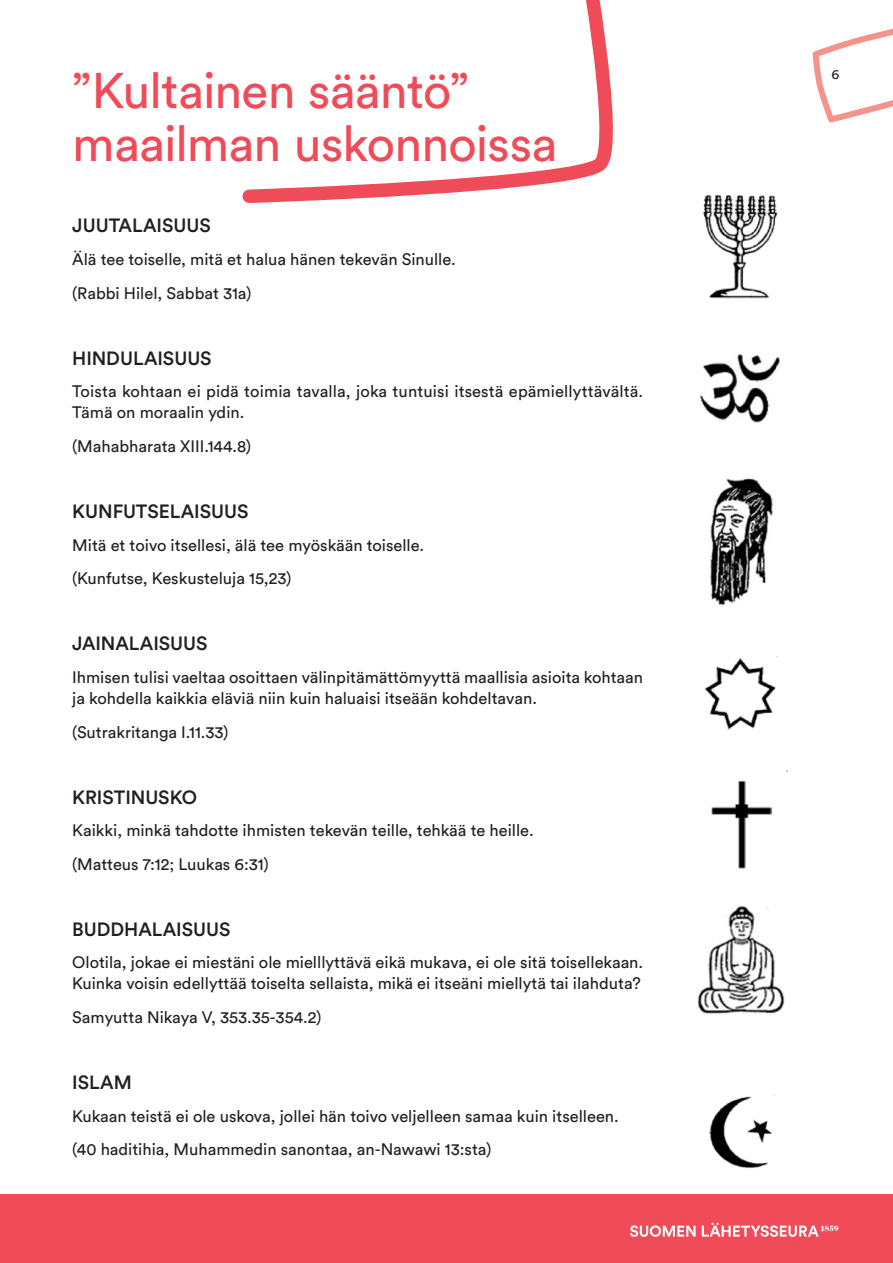
<style>
.page{position:relative;width:893px;height:1263px;background:#fff}
.page>*{position:absolute;margin:0;border:0;box-sizing:border-box;transform-origin:0 0}
.t1{font:49.5px/52.5px "Circular Std";letter-spacing:-.015em;color:#ef4b58}
.t2{font:500 19.05px "Circular Std";letter-spacing:-.005em;color:#231f20}
.t3{font:16.5px/33.8px "Circular Std";color:#231f20}
.t4{font:13.5px "Circular Std";color:#231f20}
</style>
<div class="page">
<div style="left:0;top:1194px;width:893px;height:69px;background:#ef4b58"></div>
<svg style="left:812px;top:28px;width:81px;height:95px"></svg>
<svg style="left:630px;top:1225px;width:66px;height:12px"></svg>
<svg style="left:702px;top:1223px;width:136px;height:14px"></svg>
<img style="left:705px;top:658px;width:71px;height:72px">
<img style="left:703px;top:194px;width:75px;height:105px">
<img style="left:711px;top:771px;width:77px;height:98px">
<img style="left:697px;top:906px;width:88px;height:108px">
<img style="left:709px;top:1095px;width:65px;height:73px">
<img style="left:710px;top:478px;width:63px;height:128px">
<img style="left:700px;top:353px;width:80px;height:70px">
<svg style="left:242px;top:0;width:371px;height:203px"></svg>
<h1 class="t1" style="left:72px;top:64px;width:486px">”Kultainen sääntö” maailman uskonnoissa</h1>
<p class="t2" style="left:72px;top:214px;width:140px">JUUTALAISUUS</p>
<p class="t3" style="left:72px;top:242px;width:385px">Älä tee toiselle, mitä et halua hänen tekevän Sinulle. (Rabbi Hilel, Sabbat 31a)</p>
<p class="t2" style="left:72px;top:346px;width:141px">HINDULAISUUS</p>
<p class="t3" style="left:72px;top:381px;width:572px;line-height:21px">Toista kohtaan ei pidä toimia tavalla, joka tuntuisi itsestä epämiellyttävältä.<br>Tämä on moraalin ydin.</p>
<p class="t3" style="left:72px;top:429px;width:180px">(Mahabharata XIII.144.8)</p>
<p class="t2" style="left:72px;top:499px;width:178px">KUNFUTSELAISUUS</p>
<p class="t3" style="left:72px;top:528px;width:353px">Mitä et toivo itsellesi, älä tee myöskään toiselle. (Kunfutse, Keskusteluja 15,23)</p>
<p class="t2" style="left:72px;top:632px;width:137px">JAINALAISUUS</p>
<p class="t3" style="left:72px;top:666px;width:572px;line-height:21px">Ihmisen tulisi vaeltaa osoittaen välinpitämättömyyttä maallisia asioita kohtaan ja kohdella kaikkia eläviä niin kuin haluaisi itseään kohdeltavan.</p>
<p class="t3" style="left:72px;top:715px;width:158px">(Sutrakritanga I.11.33)</p>
<p class="t2" style="left:72px;top:785px;width:126px">KRISTINUSKO</p>
<p class="t3" style="left:72px;top:813px;width:463px">Kaikki, minkä tahdotte ihmisten tekevän teille, tehkää te heille. (Matteus 7:12; Luukas 6:31)</p>
<p class="t2" style="left:72px;top:917px;width:160px">BUDDHALAISUUS</p>
<p class="t3" style="left:72px;top:952px;width:572px;line-height:21px">Olotila, jokae ei miestäni ole mielllyttävä eikä mukava, ei ole sitä toisellekaan.<br>Kuinka voisin edellyttää toiselta sellaista, mikä ei itseäni miellytä tai ilahduta?</p>
<p class="t3" style="left:72px;top:1000px;width:251px">Samyutta Nikaya V, 353.35-354.2)</p>
<p class="t2" style="left:72px;top:1070px;width:61px">ISLAM</p>
<p class="t3" style="left:72px;top:1099px;width:548px">Kukaan teistä ei ole uskova, jollei hän toivo veljelleen samaa kuin itselleen. (40 haditihia, Muhammedin sanontaa, an-Nawawi 13:sta)</p>
<p class="t4" style="left:831px;top:66px;width:9px">6</p>
</div>
